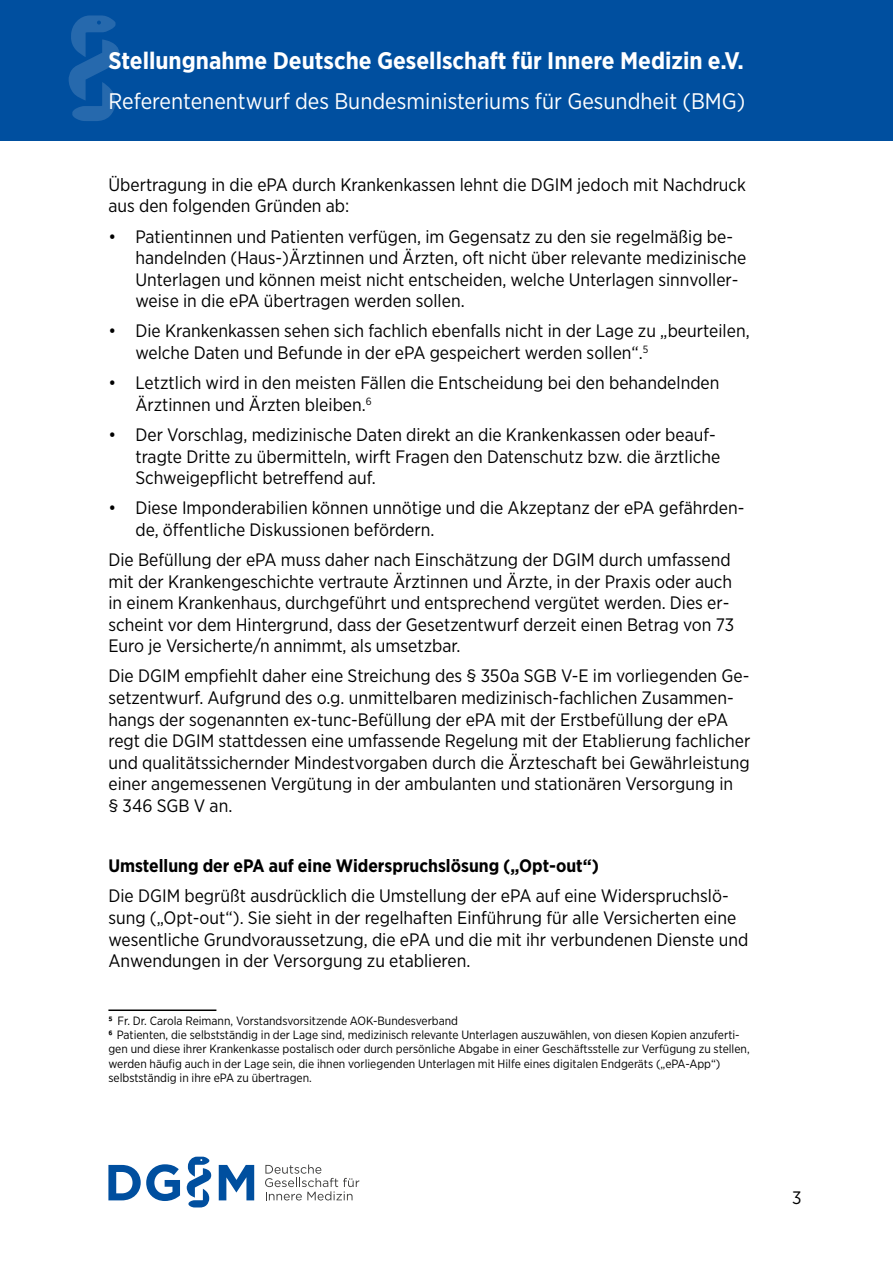
<style>
.page{position:relative;width:893px;height:1263px;background:#fff}
.page>*{position:absolute;margin:0;border:0;box-sizing:border-box;transform-origin:0 0}
.t1{font:700 24px "Gotham Narrow";color:#fff}
.t2{font:22.5px "Gotham Narrow";color:#fff}
.t3{font:18px/21.6px "Gotham Narrow";color:#000}
.t4{font:700 18px "Gotham Narrow";color:#000}
.t5{font:12px/14.4px "Gotham Narrow";color:#000}
.s1{font-weight:700}
</style>
<div class="page">
<div style="left:0;top:0;width:893px;height:140px;background:#004f9f"></div>
<svg style="left:187px;top:1157px;width:25px;height:50px"></svg>
<svg style="left:108px;top:1164px;width:72px;height:37px"></svg>
<svg style="left:219px;top:1165px;width:35px;height:35px"></svg>
<svg style="left:265px;top:1164px;width:94px;height:36px"></svg>
<svg style="left:69px;top:15px;width:51px;height:106px"></svg>
<hr style="left:108px;top:1009px;width:108px;height:2px;background:#000">
<h1 class="t1" style="left:108px;top:46px;width:637px">Stellungnahme Deutsche Gesellschaft für Innere Medizin e.V.</h1>
<p class="t2" style="left:108px;top:87px;width:638px">Referentenentwurf des Bundesministeriums für Gesundheit (BMG)</p>
<p class="t3" style="left:108px;top:173px;width:639px">Übertragung in die ePA durch Krankenkassen lehnt die DGIM jedoch mit Nachdruck aus den folgenden Gründen ab:</p>
<p class="t3" style="left:135px;top:225px;width:612px;text-indent:-27px">• Patientinnen und Patienten verfügen, im Gegensatz zu den sie regelmäßig be&shy;handelnden (Haus-)Ärztinnen und Ärzten, oft nicht über relevante medizinische Unterlagen und können meist nicht entscheiden, welche Unterlagen sinnvoller&shy;weise in die ePA übertragen werden sollen.</p>
<p class="t3" style="left:135px;top:320px;width:616px;text-indent:-27px">• Die Krankenkassen sehen sich fachlich ebenfalls nicht in der Lage zu „beurteilen, welche Daten und Befunde in der ePA gespeichert werden sollen“.<sup>5</sup></p>
<p class="t3" style="left:135px;top:372px;width:586px;text-indent:-27px">• Letztlich wird in den meisten Fällen die Entscheidung bei den behandelnden<br>Ärztinnen und Ärzten bleiben.<sup>6</sup></p>
<p class="t3" style="left:135px;top:423px;width:586px;text-indent:-27px">• Der Vorschlag, medizinische Daten direkt an die Krankenkassen oder beauf&shy;tragte Dritte zu übermitteln, wirft Fragen den Datenschutz bzw. die ärztliche<br>Schweigepflicht betreffend auf.</p>
<p class="t3" style="left:135px;top:497px;width:611px;text-indent:-27px">• Diese Imponderabilien können unnötige und die Akzeptanz der ePA gefährden&shy;de, öffentliche Diskussionen befördern.</p>
<p class="t3" style="left:108px;top:548px;width:627px">Die Befüllung der ePA muss daher nach Einschätzung der DGIM durch umfassend mit der Krankengeschichte vertraute Ärztinnen und Ärzte, in der Praxis oder auch in einem Krankenhaus, durchgeführt und entsprechend vergütet werden. Dies er&shy;scheint vor dem Hintergrund, dass der Gesetzentwurf derzeit einen Betrag von 73<br>Euro je Versicherte/n annimmt, als umsetzbar.</p>
<p class="t3" style="left:108px;top:665px;width:643px">Die DGIM empfiehlt daher eine Streichung des § 350a SGB V-E im vorliegenden Ge&shy;setzentwurf. Aufgrund des o.g. unmittelbaren medizinisch-fachlichen Zusammen&shy;hangs der sogenannten ex-tunc-Befüllung der ePA mit der Erstbefüllung der ePA regt die DGIM stattdessen eine umfassende Regelung mit der Etablierung fachlicher und qualitätssichernder Mindestvorgaben durch die Ärzteschaft bei Gewährleistung einer angemessenen Vergütung in der ambulanten und stationären Versorgung in<br>§ 346 SGB V an.</p>
<p class="t4" style="left:108px;top:854px;width:492px">Umstellung der ePA auf eine Widerspruchslösung („Opt-out“)</p>
<p class="t3" style="left:108px;top:885px;width:641px">Die DGIM begrüßt ausdrücklich die Umstellung der ePA auf eine Widerspruchslö&shy;sung („Opt-out“). Sie sieht in der regelhaften Einführung für alle Versicherten eine wesentliche Grundvoraussetzung, die ePA und die mit ihr verbundenen Dienste und Anwendungen in der Versorgung zu etablieren.</p>
<p class="t5" style="left:108px;top:1013px;width:643px"><span class="s1">5</span> Fr. Dr. Carola Reimann, Vorstandsvorsitzende AOK-Bundesverband<br><span class="s1">6</span> Patienten, die selbstständig in der Lage sind, medizinisch relevante Unterlagen auszuwählen, von diesen Kopien anzuferti&shy;gen und diese ihrer Krankenkasse postalisch oder durch persönliche Abgabe in einer Geschäftsstelle zur Verfügung zu stellen, werden häufig auch in der Lage sein, die ihnen vorliegenden Unterlagen mit Hilfe eines digitalen Endgeräts („ePA-App“) selbstständig in ihre ePA zu übertragen.</p>
<p class="t3" style="left:792px;top:1186px;width:11px">3</p>
</div>
